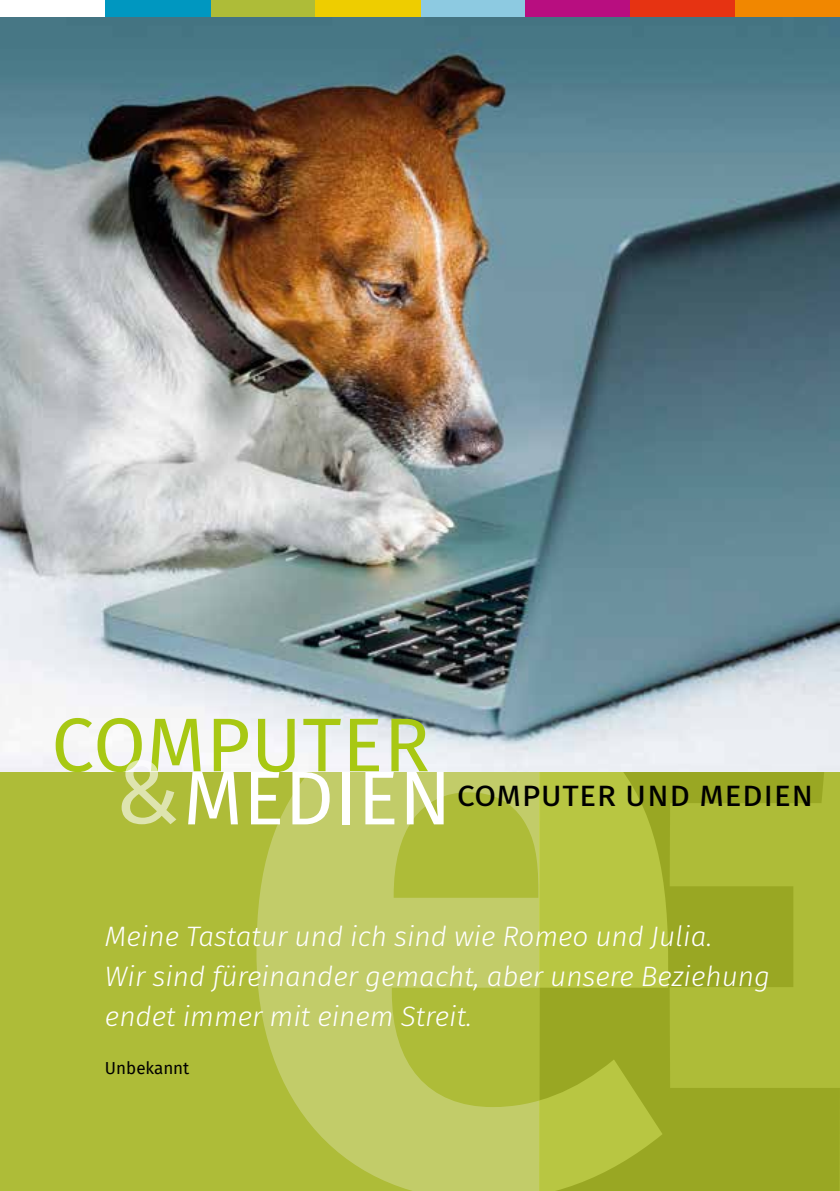
<style>
.page{position:relative;width:840px;height:1191px;background:#fff}
.page>*{position:absolute;margin:0;border:0;box-sizing:border-box;transform-origin:0 0}
.t1{font:90px "Fira Sans";color:#fff}
.t2{font:76px "Fira Sans";letter-spacing:.01em;color:#a8c813}
.t3{font:76px "Fira Sans";letter-spacing:.01em;color:#fff}
.t4{font:36px "Fira Sans";color:#000}
.t5{font:italic 300 28px/40px "Fira Sans";color:#fff}
.t6{font:17px "Fira Sans";color:#000}
</style>
<div class="page">
<hr style="left:839px;top:1089px;width:1px;height:102px;background:#aebc38">
<div style="left:0;top:11px;width:839px;height:1180px;background:#aebc38"></div>
<div style="left:734px;top:0;width:105px;height:17px;background:#f18700"></div>
<div style="left:629px;top:0;width:105px;height:17px;background:#e63312"></div>
<div style="left:524px;top:0;width:105px;height:17px;background:#b80e80"></div>
<div style="left:420px;top:0;width:104px;height:17px;background:#8dcae1"></div>
<div style="left:315px;top:0;width:105px;height:17px;background:#eecd00"></div>
<div style="left:210px;top:0;width:105px;height:17px;background:#aebc38"></div>
<div style="left:105px;top:0;width:105px;height:17px;background:#0097c0"></div>
<div style="left:0;top:0;width:105px;height:17px;background:#fff"></div>
<svg style="left:667px;top:771px;width:172px;height:420px"></svg>
<svg style="left:256px;top:771px;width:411px;height:420px"></svg>
<img style="left:0;top:17px;width:839px;height:754px">
<hr style="left:839px;top:771px;width:1px;height:306px;background:#f4f5e5">
<h2 class="t2" style="left:51px;top:687px;width:379px">COMPUTER</h2>
<h1 class="t1" style="left:114px;top:724px;width:67px">&amp;</h1>
<h2 class="t3" style="left:183px;top:740px;width:269px">MEDIEN</h2>
<p class="t4" style="left:456px;top:766px;width:358px">computer und medien</p>
<p class="t5" style="left:105px;top:916px;width:666px">Meine Tastatur und ich sind wie Romeo und Julia.<br>Wir sind füreinander gemacht, aber unsere Beziehung endet immer mit einem Streit.</p>
<p class="t6" style="left:105px;top:1055px;width:86px">Unbekannt</p>
</div>
